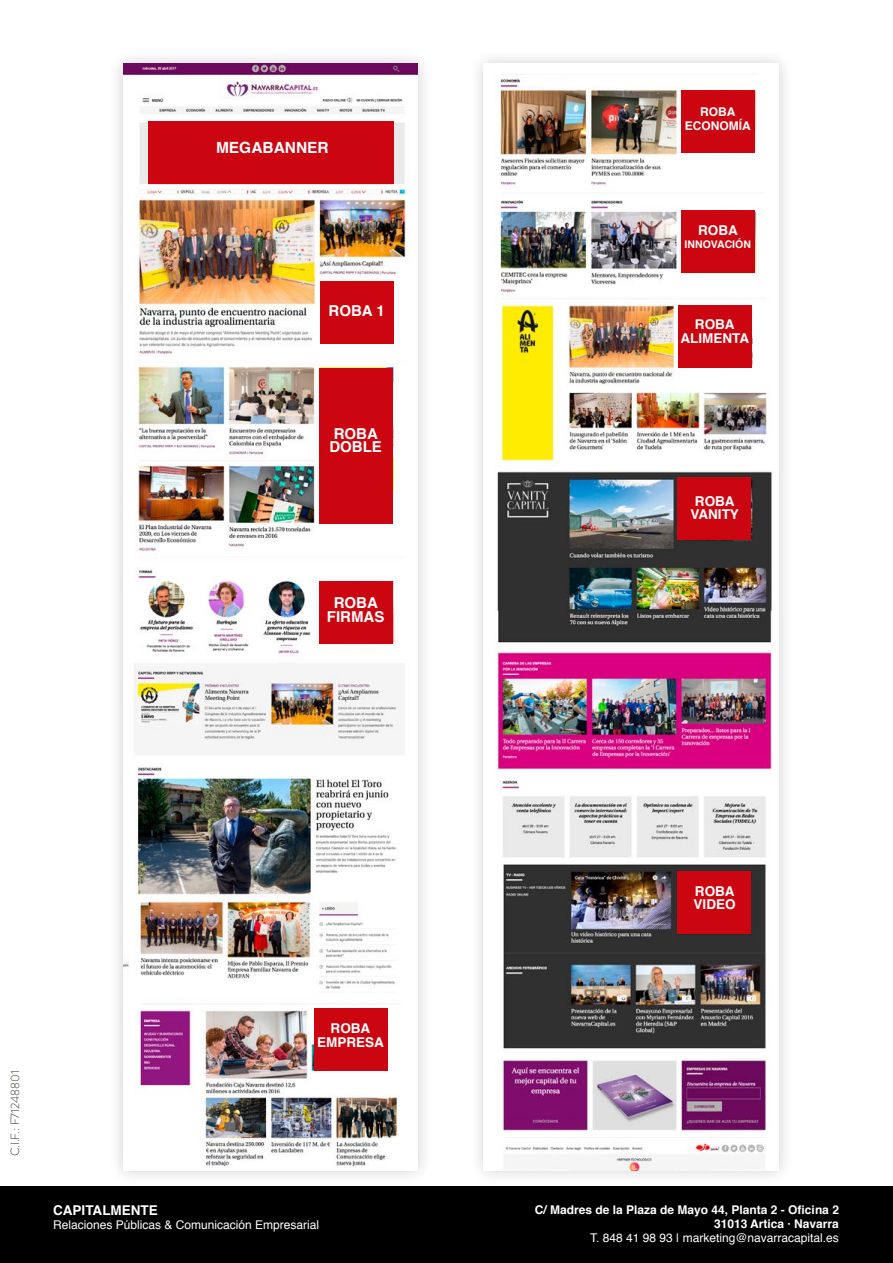
<style>
.page{position:relative;width:893px;height:1263px;background:#fff}
.page>*{position:absolute;margin:0;border:0;box-sizing:border-box;transform-origin:0 0}
.t1{font:700 15.45px "Helvetica";color:#fff}
.t2{font:700 15px/13.5px "Helvetica";color:#fff}
.t3{font:700 13.5px/13.5px "Helvetica";color:#fff;text-align:center}
.t4{font:12px "Helvetica";color:#fff}
.t5{font:700 12px/14.4px "Helvetica";color:#fff;text-align:right}
.t6{font:300 12px "Brandon Grotesque";color:#40382f}
.t7{font:700 10.5px "Helvetica";color:#fff}
</style>
<div class="page">
<div style="left:0;top:1186px;width:893px;height:77px;background:#000"></div>
<div style="left:107px;top:48px;width:327px;height:1137px;background:#000;opacity:.2"></div>
<img style="left:123px;top:64px;width:295px;height:1106px">
<div style="left:468px;top:48px;width:326px;height:1137px;background:#000;opacity:.2"></div>
<img style="left:484px;top:64px;width:294px;height:1106px">
<div style="left:149px;top:121px;width:245px;height:63px;background:#cb0610"></div>
<div style="left:320px;top:281px;width:74px;height:62px;background:#cb0610"></div>
<div style="left:319px;top:581px;width:74px;height:62px;background:#cb0610"></div>
<div style="left:314px;top:1008px;width:74px;height:62px;background:#cb0610"></div>
<div style="left:677px;top:871px;width:74px;height:63px;background:#cb0610"></div>
<div style="left:677px;top:477px;width:74px;height:63px;background:#cb0610"></div>
<div style="left:678px;top:305px;width:74px;height:63px;background:#cb0610"></div>
<div style="left:681px;top:210px;width:74px;height:63px;background:#cb0610"></div>
<div style="left:681px;top:90px;width:74px;height:62px;background:#cb0610"></div>
<div style="left:319px;top:368px;width:74px;height:155px;background:#cb0610"></div>
<p class="t1" style="left:216px;top:135px;width:114px">MEGABANNER</p>
<p class="t2" style="left:329px;top:304px;width:58px">ROBA 1</p>
<p class="t2" style="left:329px;top:427px;width:54px">ROBA<br>DOBLE</p>
<p class="t2" style="left:327px;top:596px;width:59px;text-align:center">ROBA<br>FIRMAS</p>
<p class="t6" style="left:7px;top:1156px;width:87px;rotate:-90deg">C.I.F.: F71248801</p>
<p class="t3" style="left:317px;top:1022px;width:68px">ROBA<br>EMPRESA</p>
<p class="t3" style="left:53px;top:1204px;width:106px">CAPITALMENTE</p>
<p class="t4" style="left:53px;top:1215px;width:268px">Relaciones Públicas &amp; Comunicación Empresarial</p>
<p class="t5" style="left:685px;top:105px;width:67px;line-height:13.5px;text-align:center">ROBA<br>ECONOMÍA</p>
<p class="t3" style="left:698px;top:223px;width:41px">ROBA</p>
<p class="t7" style="left:685px;top:236px;width:68px">INNOVACIÓN</p>
<p class="t3" style="left:680px;top:318px;width:70px">ROBA<br>ALIMENTA</p>
<p class="t3" style="left:690px;top:495px;width:50px">ROBA<br>VANITY</p>
<p class="t3" style="left:694px;top:884px;width:44px;text-align:left">ROBA<br>VIDEO</p>
<p class="t5" style="left:535px;top:1202px;width:306px">C/ Madres de la Plaza de Mayo 44, Planta 2 - Oficina 2<br>31013 Artica · Navarra</p>
<p class="t4" style="left:590px;top:1229px;width:250px">T. 848 41 98 93 | marketing@navarracapital.es</p>
</div>
